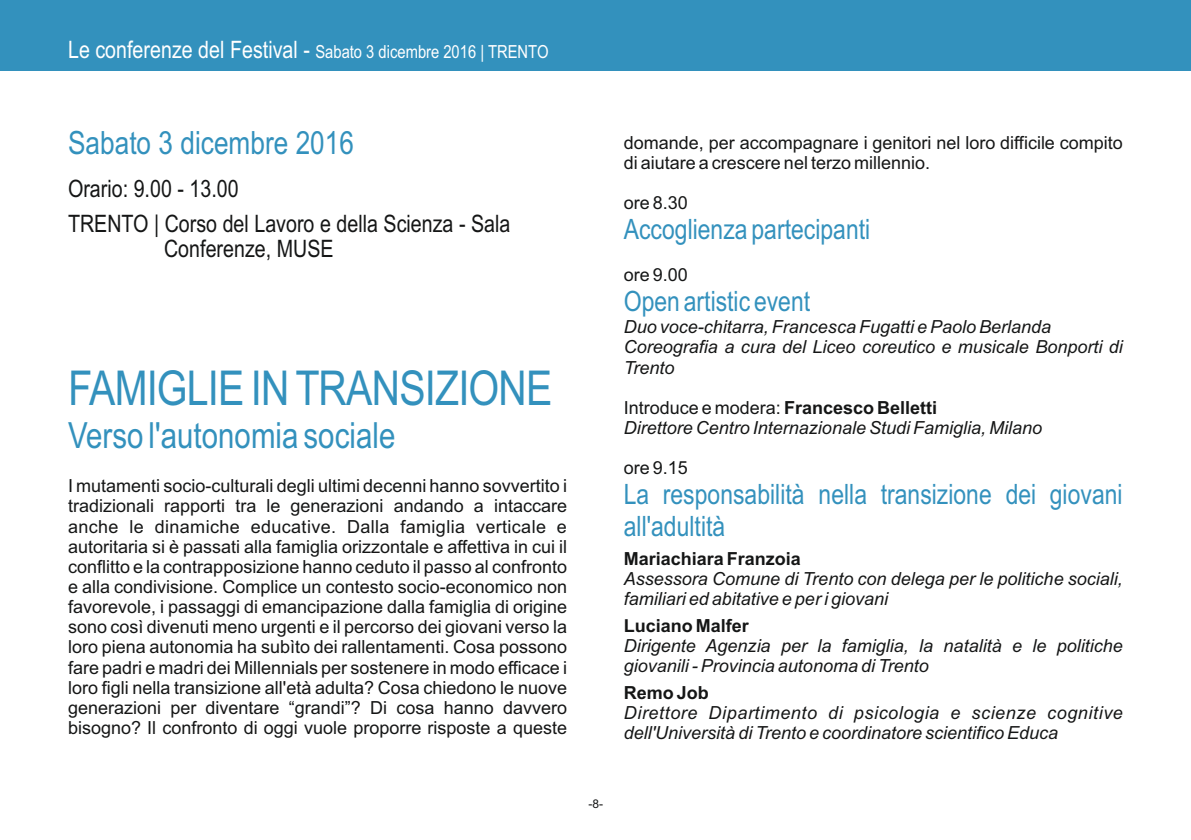
<style>
.page{position:relative;width:1191px;height:840px;background:#fff}
.page>*{position:absolute;margin:0;border:0;box-sizing:border-box;transform-origin:0 0}
.t1{font:48px "Arial Narrow";letter-spacing:-.015em;color:#3391bd}
.t2{font:36px "Arial Narrow";color:#3391bd}
.t3{font:32px "Arial Narrow";color:#3391bd}
.t4{font:28px/31.8px "Arial Narrow";color:#3391bd}
.t5{font:24px/24.4px "Arial Narrow";color:#151616}
.t6{font:18px/20.2px "Arial";color:#151616;text-align:justify}
.t7{font:italic 18px/20.2px "Arial";color:#151616}
.t8{font:18px "Arial Narrow";color:#fff}
.t9{font:700 18px "Arial";color:#151616}
.t10{font:12px "Arial";color:#151616}
.s1{font-size:24px}
.s2{font-style:normal}
.s3{font-weight:700;font-style:normal}
</style>
<div class="page">
<div style="left:0;top:0;width:1191px;height:70px;background:#3391bd"></div>
<p class="t8" style="left:68px;top:45px;width:482px"><span class="s1">Le conferenze del Festival -</span> Sabato 3 dicembre 2016 | TRENTO</p>
<h3 class="t3" style="left:68px;top:131px;width:287px">Sabato 3 dicembre 2016</h3>
<h3 class="t5" style="left:68px;top:179px;width:172px">Orario: 9.00 - 13.00</h3>
<h3 class="t5" style="left:164px;top:213px;width:348px;text-indent:-96px">TRENTO | Corso del Lavoro e della Scienza - Sala<br>Conferenze, MUSE</h3>
<h1 class="t1" style="left:68px;top:370px;width:486px">FAMIGLIE IN TRANSIZIONE</h1>
<h2 class="t2" style="left:68px;top:422px;width:329px">Verso l'autonomia sociale</h2>
<p class="t6" style="left:68px;top:477px;width:500px">I mutamenti socio-culturali degli ultimi decenni hanno sovvertito i tradizionali rapporti tra le generazioni andando a intaccare anche le dinamiche educative. Dalla famiglia verticale e autoritaria si è passati alla famiglia orizzontale e affettiva in cui il conflitto e la contrapposizione hanno ceduto il passo al confronto e alla condivisione. Complice un contesto socio-economico non favorevole, i passaggi di emancipazione dalla famiglia di origine sono così divenuti meno urgenti e il percorso dei giovani verso la loro piena autonomia ha subìto dei rallentamenti. Cosa possono fare padri e madri dei Millennials per sostenere in modo efficace i loro figli nella transizione all'età adulta? Cosa chiedono le nuove generazioni per diventare “grandi”? Di cosa hanno davvero bisogno? Il confronto di oggi vuole proporre risposte a queste</p>
<p class="t6" style="left:624px;top:134px;width:500px">domande, per accompagnare i genitori nel loro difficile compito di aiutare a crescere nel terzo millennio.</p>
<p class="t6" style="left:624px;top:194px;width:66px">ore 8.30</p>
<h3 class="t4" style="left:624px;top:216px;width:248px">Accoglienza partecipanti</h3>
<p class="t6" style="left:624px;top:266px;width:66px">ore 9.00</p>
<h3 class="t4" style="left:624px;top:288px;width:188px">Open artistic event</h3>
<p class="t7" style="left:624px;top:318px;width:500px">Duo voce-chitarra, Francesca Fugatti e Paolo Berlanda<br>Coreografia a cura del Liceo coreutico e musicale Bonporti di<br>Trento</p>
<p class="t7" style="left:624px;top:399px;width:420px"><span class="s2">Introduce e modera:</span> <span class="s3">Francesco Belletti<br></span>Direttore Centro Internazionale Studi Famiglia, Milano</p>
<p class="t6" style="left:624px;top:459px;width:66px">ore 9.15</p>
<h3 class="t4" style="left:624px;top:480px;width:500px">La responsabilità nella transizione dei giovani all'adultità</h3>
<p class="t9" style="left:624px;top:551px;width:179px">Mariachiara Franzoia</p>
<p class="t7" style="left:624px;top:569px;width:500px">Assessora Comune di Trento con delega per le politiche sociali, familiari ed abitative e per i giovani</p>
<p class="t9" style="left:624px;top:618px;width:127px">Luciano Malfer</p>
<p class="t7" style="left:624px;top:636px;width:500px">Dirigente Agenzia per la famiglia, la natalità e le politiche giovanili - Provincia autonoma di Trento</p>
<p class="t9" style="left:624px;top:685px;width:87px">Remo Job</p>
<p class="t7" style="left:624px;top:703px;width:500px">Direttore Dipartimento di psicologia e scienze cognitive dell'Università di Trento e coordinatore scientifico Educa</p>
<p class="t10" style="left:588px;top:798px;width:16px">-8-</p>
</div>
